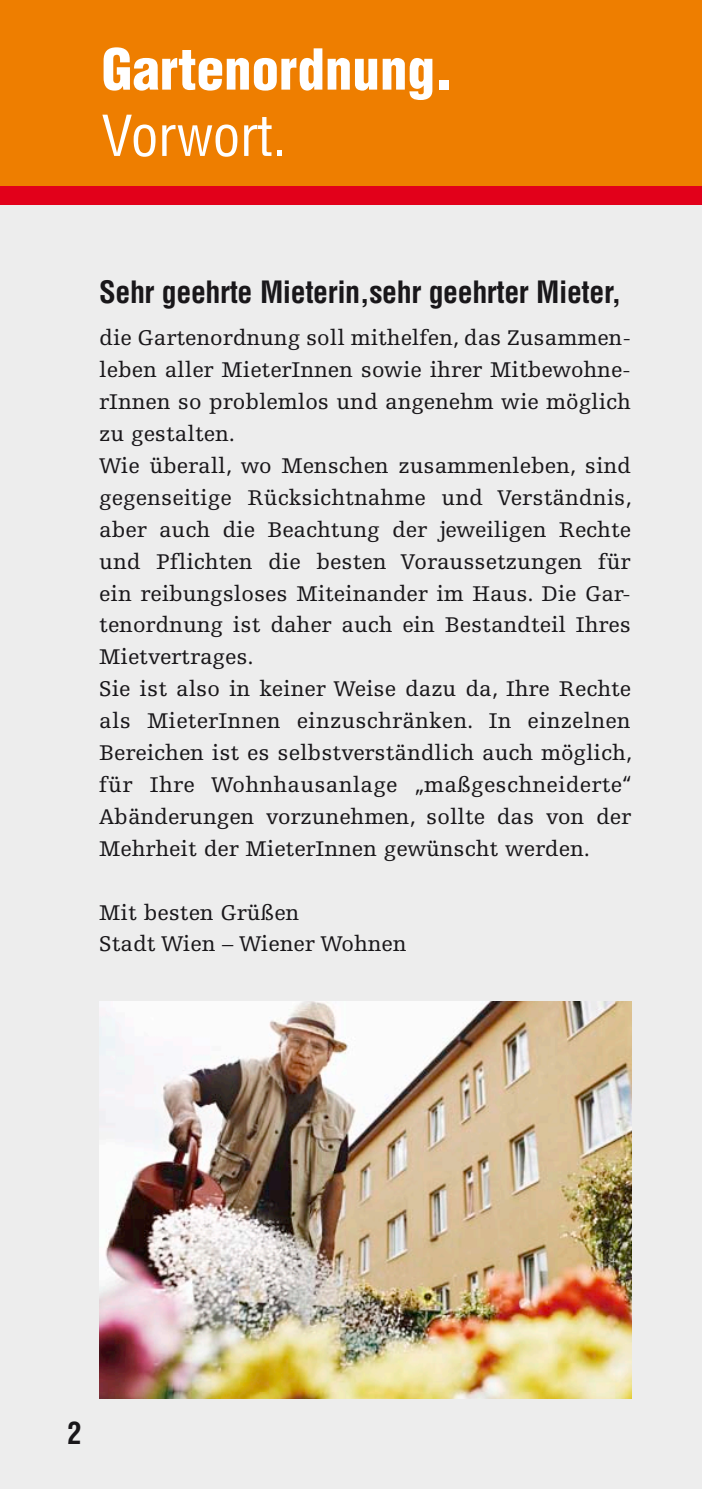
<style>
.page{position:relative;width:702px;height:1489px;background:#fff}
.page>*{position:absolute;margin:0;border:0;box-sizing:border-box;transform-origin:0 0}
.t1{font:900 condensed 55px "Helvetica";color:#fff}
.t2{font:condensed 55px "Helvetica";letter-spacing:-.01em;color:#fff}
.t3{font:700 condensed 30px "Helvetica";letter-spacing:-.015em;color:#19171a}
.t4{font:700 condensed 30px "Helvetica";letter-spacing:-.015em;color:#19171a;scale:.95 1}
.t5{font:22.5px/32px "Egyptienne F";color:#19171a}
</style>
<div class="page">
<div style="left:0;top:0;width:702px;height:1488px;background:#ededed"></div>
<div style="left:0;top:0;width:702px;height:186px;background:#ee7e00"></div>
<div style="left:0;top:186px;width:702px;height:19px;background:#e2001a"></div>
<img style="left:99px;top:1001px;width:532px;height:396px">
<h1 class="t1" style="left:102px;top:35px;width:353px">Gartenordnung.</h1>
<h1 class="t2" style="left:102px;top:101px;width:186px">Vorwort.</h1>
<h2 class="t3" style="left:99px;top:274px;width:523px">Sehr geehrte Mieterin,sehr geehrter Mieter,</h2>
<p class="t5" style="left:99px;top:322px;width:534px">die Gartenordnung soll mithelfen, das Zusammen&shy;leben aller MieterInnen sowie ihrer Mitbewohne&shy;rInnen so problemlos und angenehm wie möglich zu gestalten.<br>Wie überall, wo Menschen zusammenleben, sind gegenseitige Rücksichtnahme und Verständnis, aber auch die Beachtung der jeweiligen Rechte und Pflichten die besten Voraussetzungen für ein reibungsloses Miteinander im Haus. Die Gar&shy;tenordnung ist daher auch ein Bestandteil Ihres Mietvertrages.<br>Sie ist also in keiner Weise dazu da, Ihre Rechte als MieterInnen einzuschränken. In einzelnen Bereichen ist es selbstverständlich auch möglich, für Ihre Wohnhausanlage „maßgeschneiderte“ Abänderungen vorzunehmen, sollte das von der Mehrheit der MieterInnen gewünscht werden.</p>
<p class="t5" style="left:99px;top:896px;width:309px">Mit besten Grüßen<br>Stadt Wien – Wiener Wohnen</p>
<h2 class="t4" style="left:67px;top:1414px;width:16px">2</h2>
</div>
